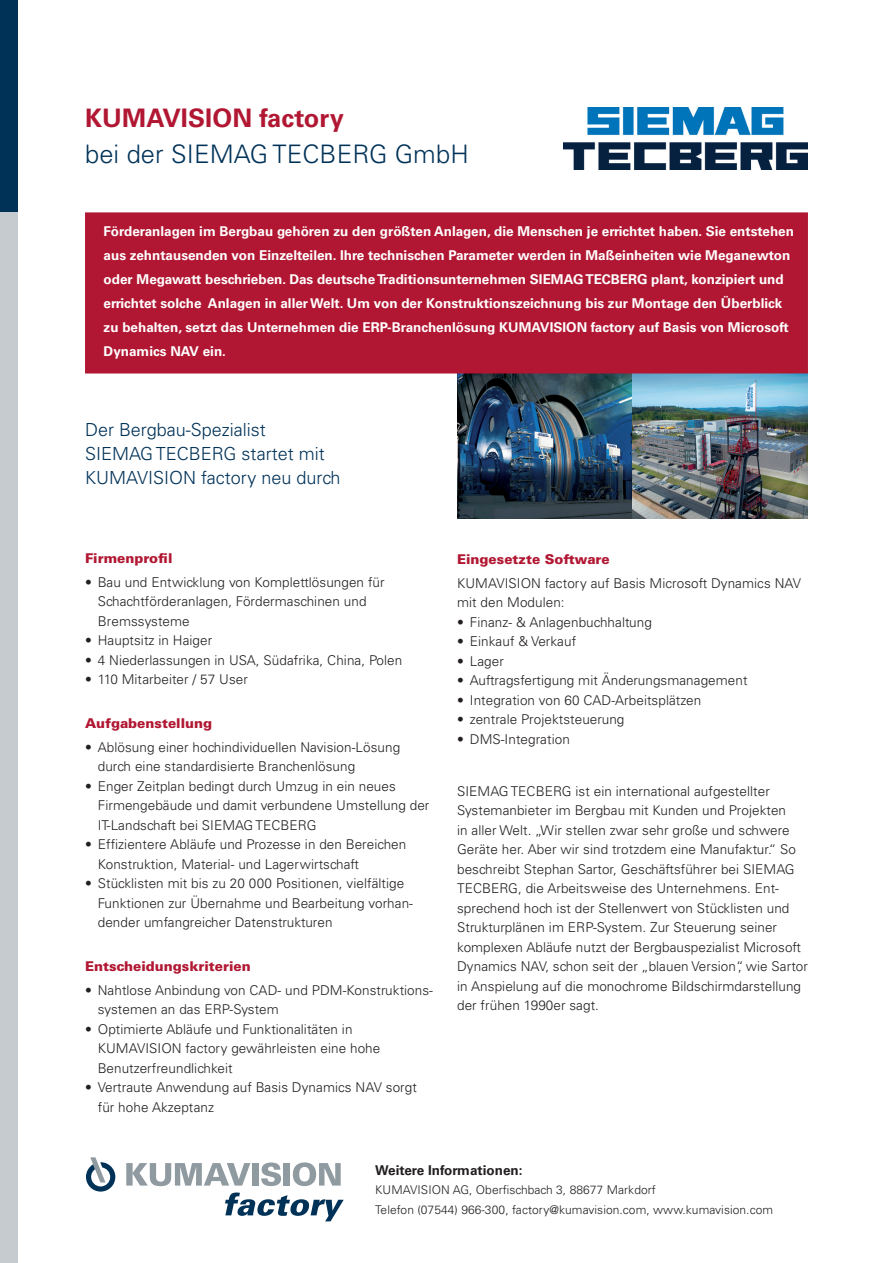
<style>
.page{position:relative;width:893px;height:1263px;background:#fff}
.page>*{position:absolute;margin:0;border:0;box-sizing:border-box;transform-origin:0 0}
.Headline{font:300 25.5px/36px "Univers";letter-spacing:.005em;color:#003258}
.Subheadline{font:300 18px/24px "Univers";color:#003258}
.Aufzählung{font:300 13.5px/19.5px "Univers";letter-spacing:.005em;color:#231f20}
.Headline_Text{font:300 13.5px/19.5px "Univers";letter-spacing:.005em;color:#231f20}
.Introtext{font:700 13.5px/24px "Univers";color:#fff}
.Fließtext{font:300 13.5px/19.5px "Univers";letter-spacing:.005em;color:#231f20}
.Aufzählung-2{font:900 13.5px "Univers";color:#b11732}
.Fließtext-2{font:900 13.5px "Univers";color:#b11732}
.Subheadline-2{font:700 13.5px "Univers";color:#231f20}
.Headline_Text-2{font:900 13.5px "Univers";color:#b11732}
.Fließtext-3{font:300 12px "Univers";letter-spacing:.005em;color:#231f20}
.s1{font-weight:700;color:#b11732}
</style>
<div class="page">
<img style="left:457px;top:373px;width:175px;height:145px">
<img style="left:632px;top:373px;width:176px;height:145px">
<div style="left:85px;top:212px;width:723px;height:161px;background:#b11732;border:2px solid #b11732"></div>
<svg style="left:86px;top:1157px;width:29px;height:34px"></svg>
<svg style="left:126px;top:1163px;width:124px;height:23px"></svg>
<div style="left:252px;top:1163px;width:6px;height:22px;background:#909aa1"></div>
<svg style="left:261px;top:1162px;width:20px;height:24px"></svg>
<div style="left:284px;top:1163px;width:6px;height:22px;background:#909aa1"></div>
<svg style="left:293px;top:1162px;width:48px;height:24px"></svg>
<svg style="left:225px;top:1192px;width:119px;height:29px"></svg>
<div style="left:0;top:0;width:17px;height:215px;background:#003258"></div>
<div style="left:0;top:213px;width:17px;height:1050px;background:#c5cbcf"></div>
<img style="left:564px;top:107px;width:244px;height:63px">
<p class="Headline" style="left:85px;top:100px;width:385px"><span class="s1">KUMAVISION factory<br></span>bei der SIEMAG TECBERG GmbH</p>
<p class="Introtext" style="left:104px;top:219px;width:692px">Förderanlagen im Bergbau gehören zu den größten Anlagen, die Menschen je errichtet haben. Sie entstehen aus zehntausenden von Einzelteilen. Ihre technischen Parameter werden in Maßeinheiten wie Meganewton oder Megawatt beschrieben. Das deutsche Traditionsunternehmen SIEMAG TECBERG plant, konzipiert und errichtet solche Anlagen in aller Welt. Um von der Konstruktionszeichnung bis zur Montage den Überblick zu behalten, setzt das Unternehmen die ERP-Branchenlösung KUMAVISION factory auf Basis von Microsoft Dynamics NAV ein.</p>
<p class="Subheadline" style="left:85px;top:418px;width:257px">Der Bergbau-Spezialist<br>SIEMAG TECBERG startet mit<br>KUMAVISION factory neu durch</p>
<p class="Headline_Text-2" style="left:85px;top:549px;width:89px">Firmenprofil</p>
<p class="Aufzählung" style="left:98px;top:572px;width:288px;text-indent:-13px">• Bau und Entwicklung von Komplettlösungen für<br>Schachtförderanlagen, Fördermaschinen und<br>Bremssysteme</p>
<p class="Aufzählung" style="left:85px;top:630px;width:129px">• Hauptsitz in Haiger</p>
<p class="Aufzählung" style="left:85px;top:650px;width:319px">• 4 Niederlassungen in USA, Südafrika, China, Polen</p>
<p class="Aufzählung" style="left:85px;top:669px;width:164px">• 110 Mitarbeiter / 57 User</p>
<p class="Aufzählung-2" style="left:85px;top:714px;width:129px">Aufgabenstellung</p>
<p class="Fließtext" style="left:98px;top:737px;width:304px;text-indent:-13px">• Ablösung einer hochindividuellen Navision-Lösung durch eine standardisierte Branchenlösung</p>
<p class="Fließtext" style="left:98px;top:776px;width:333px;text-indent:-13px">• Enger Zeitplan bedingt durch Umzug in ein neues<br>Firmengebäude und damit verbundene Umstellung der<br>IT-Landschaft bei SIEMAG TECBERG</p>
<p class="Fließtext" style="left:98px;top:834px;width:310px;text-indent:-13px">• Effizientere Abläufe und Prozesse in den Bereichen<br>Konstruktion, Material- und Lagerwirtschaft</p>
<p class="Fließtext" style="left:98px;top:873px;width:317px;text-indent:-13px">• Stücklisten mit bis zu 20 000 Positionen, vielfältige<br>Funktionen zur Übernahme und Bearbeitung vorhan&shy;dender umfangreicher Datenstrukturen</p>
<p class="Fließtext-2" style="left:85px;top:957px;width:167px">Entscheidungskriterien</p>
<p class="Aufzählung" style="left:98px;top:980px;width:337px;text-indent:-13px">• Nahtlose Anbindung von CAD- und PDM-Konstruktions&shy;systemen an das ERP-System</p>
<p class="Aufzählung" style="left:98px;top:1019px;width:284px;text-indent:-13px">• Optimierte Abläufe und Funktionalitäten in<br>KUMAVISION factory gewährleisten eine hohe<br>Benutzerfreundlichkeit</p>
<p class="Aufzählung" style="left:98px;top:1077px;width:321px;text-indent:-13px">• Vertraute Anwendung auf Basis Dynamics NAV sorgt für hohe Akzeptanz</p>
<p class="Aufzählung-2" style="left:457px;top:550px;width:154px">Eingesetzte Software</p>
<p class="Aufzählung" style="left:457px;top:573px;width:345px">KUMAVISION factory auf Basis Microsoft Dynamics NAV mit den Modulen:</p>
<p class="Aufzählung" style="left:457px;top:612px;width:196px">• Finanz- &amp; Anlagenbuchhaltung</p>
<p class="Aufzählung" style="left:457px;top:632px;width:121px">• Einkauf &amp; Verkauf</p>
<p class="Aufzählung" style="left:457px;top:651px;width:48px">• Lager</p>
<p class="Aufzählung" style="left:457px;top:671px;width:292px">• Auftragsfertigung mit Änderungsmanagement</p>
<p class="Aufzählung" style="left:457px;top:690px;width:246px">• Integration von 60 CAD-Arbeitsplätzen</p>
<p class="Aufzählung" style="left:457px;top:710px;width:169px">• zentrale Projektsteuerung</p>
<p class="Aufzählung" style="left:457px;top:729px;width:114px">• DMS-Integration</p>
<p class="Headline_Text" style="left:457px;top:781px;width:352px">SIEMAG TECBERG ist ein international aufgestellter Systemanbieter im Bergbau mit Kunden und Projekten<br>in aller Welt. „Wir stellen zwar sehr große und schwere Geräte her. Aber wir sind trotzdem eine Manufaktur.“ So beschreibt Stephan Sartor, Geschäftsführer bei SIEMAG TECBERG, die Arbeitsweise des Unternehmens. Ent&shy;sprechend hoch ist der Stellenwert von Stücklisten und Strukturplänen im ERP-System. Zur Steuerung seiner komplexen Abläufe nutzt der Bergbauspezialist Microsoft Dynamics NAV, schon seit der „blauen Version“, wie Sartor in Anspielung auf die monochrome Bildschirmdarstellung der frühen 1990er sagt.</p>
<p class="Subheadline-2" style="left:375px;top:1162px;width:149px">Weitere Informationen:</p>
<p class="Fließtext-3" style="left:375px;top:1183px;width:282px">KUMAVISION AG, Oberfischbach 3, 88677 Markdorf</p>
<p class="Fließtext-3" style="left:375px;top:1202px;width:399px">Telefon (07544) 966-300, factory@kumavision.com, www.kumavision.com</p>
</div>
